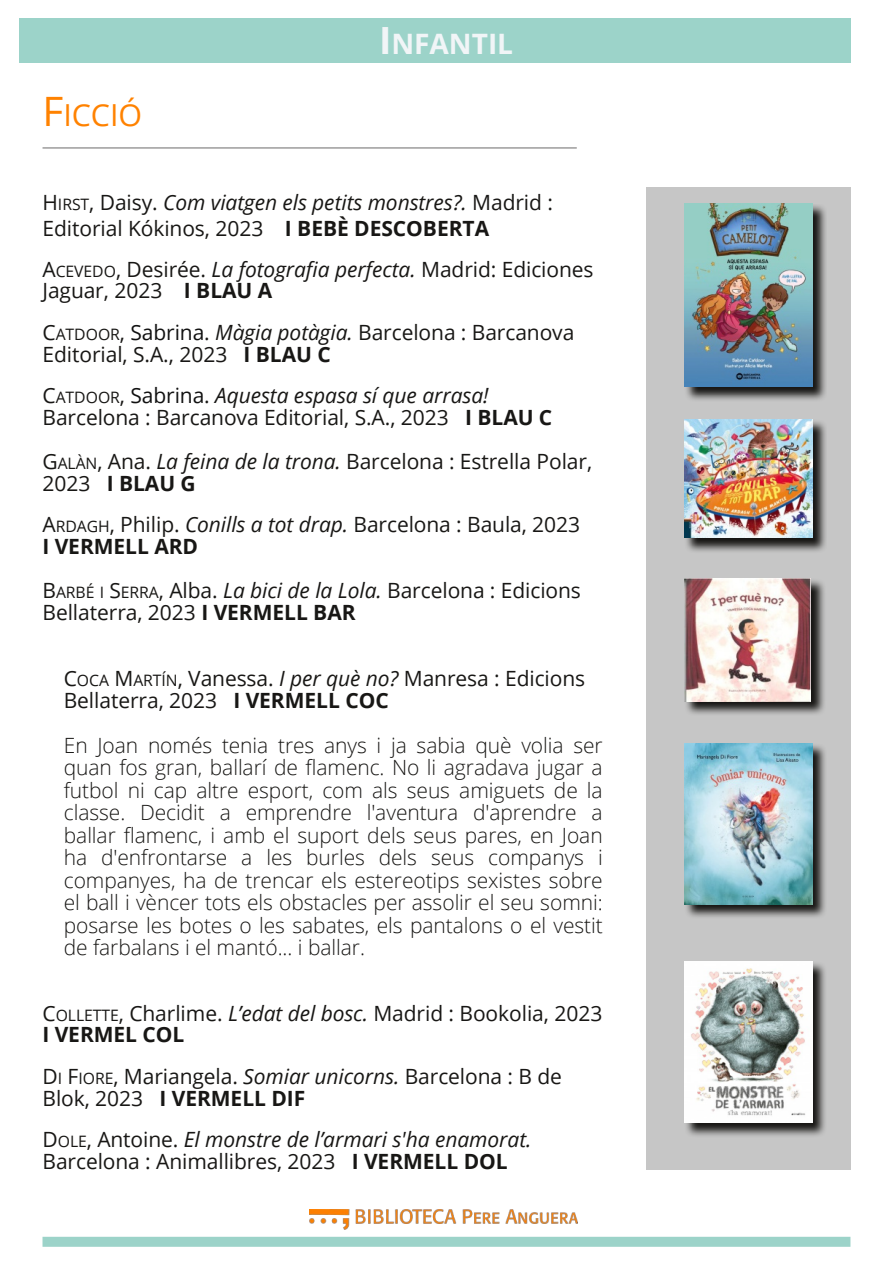
<style>
.page{position:relative;width:893px;height:1263px;background:#fff}
.page>*{position:absolute;margin:0;border:0;box-sizing:border-box;transform-origin:0 0}
.t1{font:30.3px "Open Sans";color:#ff8200}
.t2{font:700 28.2px "Open Sans";color:#f1f5f7}
.t3{font:21px/22px "Open Sans";letter-spacing:-.005em;color:#181715}
.t4{font:300 21px/22.5px "Open Sans";letter-spacing:-.005em;color:#181715;text-align:justify}
.s1{font-size:40.5px}
.s2{font-size:37.5px}
.s3{font-size:15.75px}
.s4{font-style:italic}
.s5{font-weight:700}
.s6{color:#111}
</style>
<div class="page">
<div style="left:646px;top:187px;width:204px;height:982px;background:#c6c6c6"></div>
<div style="left:43px;top:1237px;width:807px;height:10px;background:#9cd3c9"></div>
<img style="left:309px;top:1210px;width:269px;height:20px">
<svg style="left:685px;top:743px;width:140px;height:174px;background:#666a6a"></svg>
<img style="left:685px;top:743px;width:127px;height:161px">
<svg style="left:686px;top:419px;width:140px;height:133px;background:#686968"></svg>
<img style="left:685px;top:419px;width:127px;height:119px">
<svg style="left:686px;top:204px;width:140px;height:196px;background:#646666"></svg>
<img style="left:685px;top:204px;width:127px;height:183px">
<div style="left:19px;top:18px;width:831px;height:44px;background:#9cd3c9"></div>
<hr style="left:43px;top:147px;width:534px;height:2px;background:#9d9c9c">
<svg style="left:685px;top:961px;width:140px;height:175px;background:#71706f"></svg>
<img style="left:685px;top:961px;width:127px;height:161px">
<svg style="left:686px;top:580px;width:139px;height:134px;background:#666564"></svg>
<img style="left:685px;top:578px;width:126px;height:124px">
<h1 class="t1" style="left:43px;top:94px;width:101px"><span class="s1">F</span>ICCIÓ</h1>
<h2 class="t2" style="left:379px;top:24px;width:136px"><span class="s2">I</span>NFANTIL</h2>
<p class="t3" style="left:43px;top:189px;width:512px;line-height:25.7px">H<span class="s3">IRST</span>, Daisy. <span class="s4">Com viatgen els petits monstres?.</span> Madrid :<br>Editorial Kókinos, 2023 <span class="s5">I BEBÈ DESCOBERTA</span></p>
<p class="t3" style="left:43px;top:258px;width:553px;line-height:21.5px">A<span class="s3">CEVEDO</span>, Desirée. <span class="s4">La fotografia perfecta.</span> Madrid: Ediciones<br>Jaguar, 2023 <span class="s5">I BLAU A</span></p>
<p class="t3" style="left:43px;top:321px;width:533px">C<span class="s3">ATDOOR</span>, <span class="s6">Sabrina</span>. <span class="s4">Màgia potàgia.</span> Barcelona : Barcanova<br>Editorial, S.A., 2023 <span class="s5">I BLAU C</span></p>
<p class="t3" style="left:43px;top:384px;width:511px">C<span class="s3">ATDOOR</span>, <span class="s6">Sabrina</span>. <span class="s4">Aquesta espasa sí que arrasa!<br></span>Barcelona : Barcanova Editorial, S.A., 2023 <span class="s5">I BLAU C</span></p>
<p class="t3" style="left:43px;top:451px;width:551px;line-height:21.5px">G<span class="s3">ALÀN</span>, Ana. <span class="s4">La feina de la trona.</span> Barcelona : Estrella Polar,<br>2023 <span class="s5">I BLAU G</span></p>
<p class="t3" style="left:43px;top:513px;width:539px;line-height:21.1px">A<span class="s3">RDAGH</span>, Philip. <span class="s4">Conills a tot drap.</span> Barcelona : Baula, 2023<br><span class="s5">I VERMELL ARD</span></p>
<p class="t3" style="left:43px;top:578px;width:540px">B<span class="s3">ARBÉ I</span> S<span class="s3">ERRA</span>, Alba. <span class="s4">La bici de la Lola.</span> Barcelona : Edicions<br>Bellaterra, 2023 <span class="s5">I VERMELL BAR</span></p>
<p class="t3" style="left:64px;top:666px;width:523px">C<span class="s3">OCA</span> M<span class="s3">ARTÍN</span>, Vanessa. <span class="s4">I per què no?</span> Manresa : Edicions<br>Bellaterra, 2023 <span class="s5">I VERMELL COC</span></p>
<p class="t4" style="left:64px;top:733px;width:540px">En Joan només tenia tres anys i ja sabia què volia ser quan fos gran, ballarí de flamenc. No li agradava jugar a futbol ni cap altre esport, com als seus amiguets de la classe. Decidit a emprendre l'aventura d'aprendre a ballar flamenc, i amb el suport dels seus pares, en Joan ha d'enfrontarse a les burles dels seus companys i companyes, ha de trencar els estereotips sexistes sobre el ball i vèncer tots els obstacles per assolir el seu somni: posarse les botes o les sabates, els pantalons o el vestit de farbalans i el mantó... i ballar.</p>
<p class="t3" style="left:43px;top:1002px;width:561px;line-height:21.5px">C<span class="s3">OLLETTE</span>, Charlime. <span class="s4">L’edat del bosc.</span> Madrid : Bookolia, 2023<br><span class="s5">I VERMEL COL</span></p>
<p class="t3" style="left:43px;top:1064px;width:521px">D<span class="s3">I</span> F<span class="s3">IORE</span>, Mariangela. <span class="s4">Somiar unicorns.</span> Barcelona : B de<br>Blok, 2023 <span class="s5">I VERMELL DIF</span></p>
<p class="t3" style="left:43px;top:1128px;width:490px">D<span class="s3">OLE</span>, Antoine. <span class="s4">El monstre de l’armari s'ha enamorat.<br></span>Barcelona : Animallibres, 2023 <span class="s5">I VERMELL DOL</span></p>
</div>
